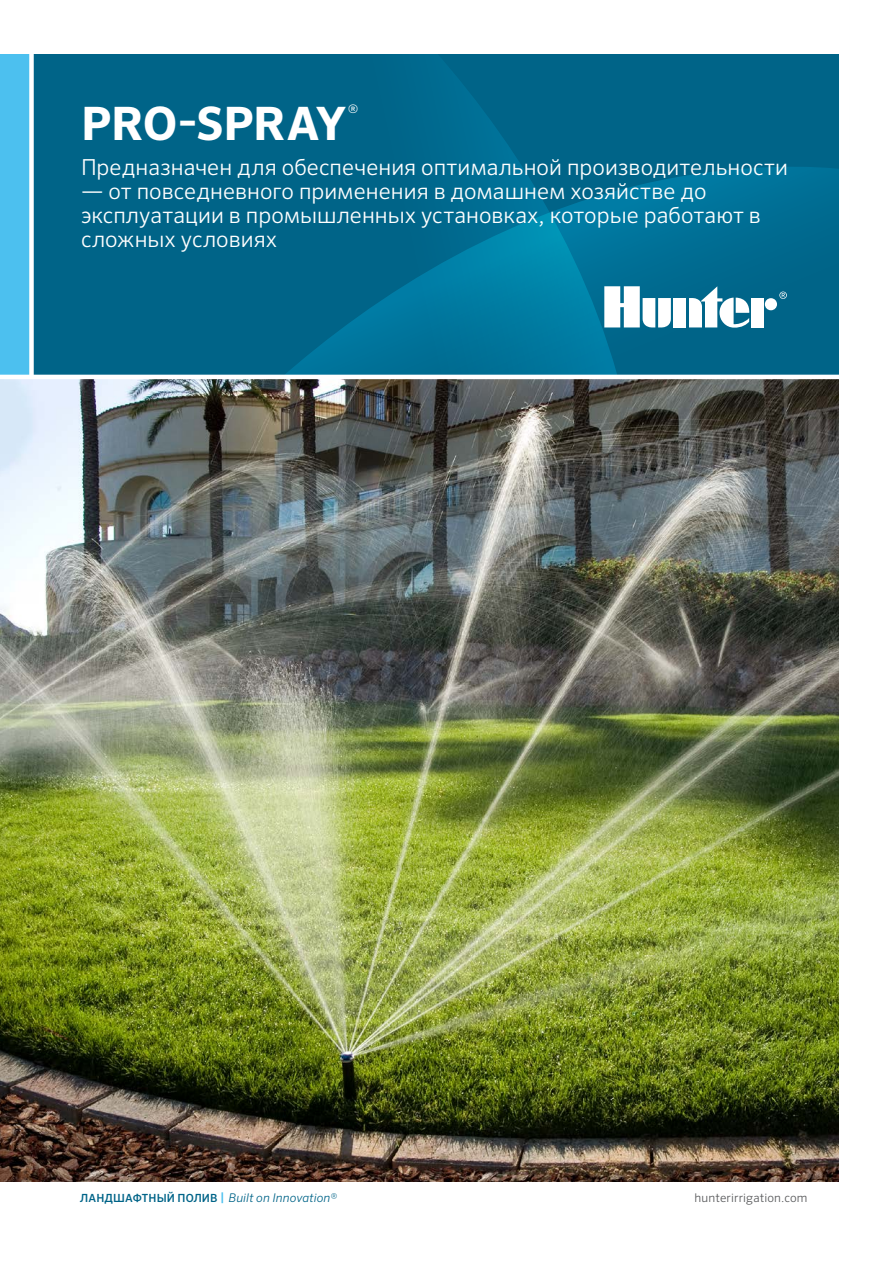
<style>
.page{position:relative;width:893px;height:1263px;background:#fff}
.page>*{position:absolute;margin:0;border:0;box-sizing:border-box;transform-origin:0 0}
.t1{font:700 46.05px "Sero Pro";letter-spacing:-.01em;color:#fff}
.t2{font:300 22.05px/24px "Sero Pro";color:#fff}
.t3{font:italic 300 12px "Sero Pro";letter-spacing:.005em;color:#006488}
.t4{font:300 12px "Sero Pro";letter-spacing:.01em;color:#58595b}
.t5{font:11.7px "Sero Pro";color:#fff}
.s1{font-weight:500;font-style:normal;font-size:11.25px}
.s2{font-weight:500;font-style:normal;color:#4cc0ef}
</style>
<div class="page">
<img style="left:0;top:379px;width:839px;height:803px">
<svg style="left:758px;top:54px;width:81px;height:321px;background:#00668b"></svg>
<svg style="left:34px;top:54px;width:724px;height:321px;background:#00698d"></svg>
<div style="left:0;top:54px;width:31px;height:323px;background:#4cc0ef"></div>
<div style="left:29px;top:54px;width:5px;height:323px;background:#fff"></div>
<hr style="left:0;top:375px;width:866px;height:4px;background:#fff">
<svg style="left:779px;top:292px;width:8px;height:7px"></svg>
<div style="left:673px;top:298px;width:13px;height:29px;background:#fff"></div>
<div style="left:765px;top:298px;width:12px;height:12px;background:#fff;border-radius:50%"></div>
<div style="left:751px;top:298px;width:13px;height:29px;background:#fff"></div>
<svg style="left:689px;top:286px;width:61px;height:42px"></svg>
<svg style="left:604px;top:286px;width:67px;height:42px"></svg>
<h1 class="t1" style="left:81px;top:95px;width:267px">PRO-SPRAY</h1>
<p class="t5" style="left:348px;top:102px;width:12px">®</p>
<p class="t2" style="left:81px;top:155px;width:709px">Предназначен для обеспечения оптимальной производительности</p>
<p class="t2" style="left:81px;top:179px;width:681px">— от повседневного применения в домашнем хозяйстве до эксплуатации в промышленных установках, которые работают в сложных условиях</p>
<p class="t3" style="left:80px;top:1190px;width:258px"><span class="s1">ЛАНДШАФТНЫЙ ПОЛИВ</span> <span class="s2">|</span> Built on Innovation®</p>
<p class="t4" style="left:695px;top:1190px;width:114px">hunterirrigation.com</p>
</div>
